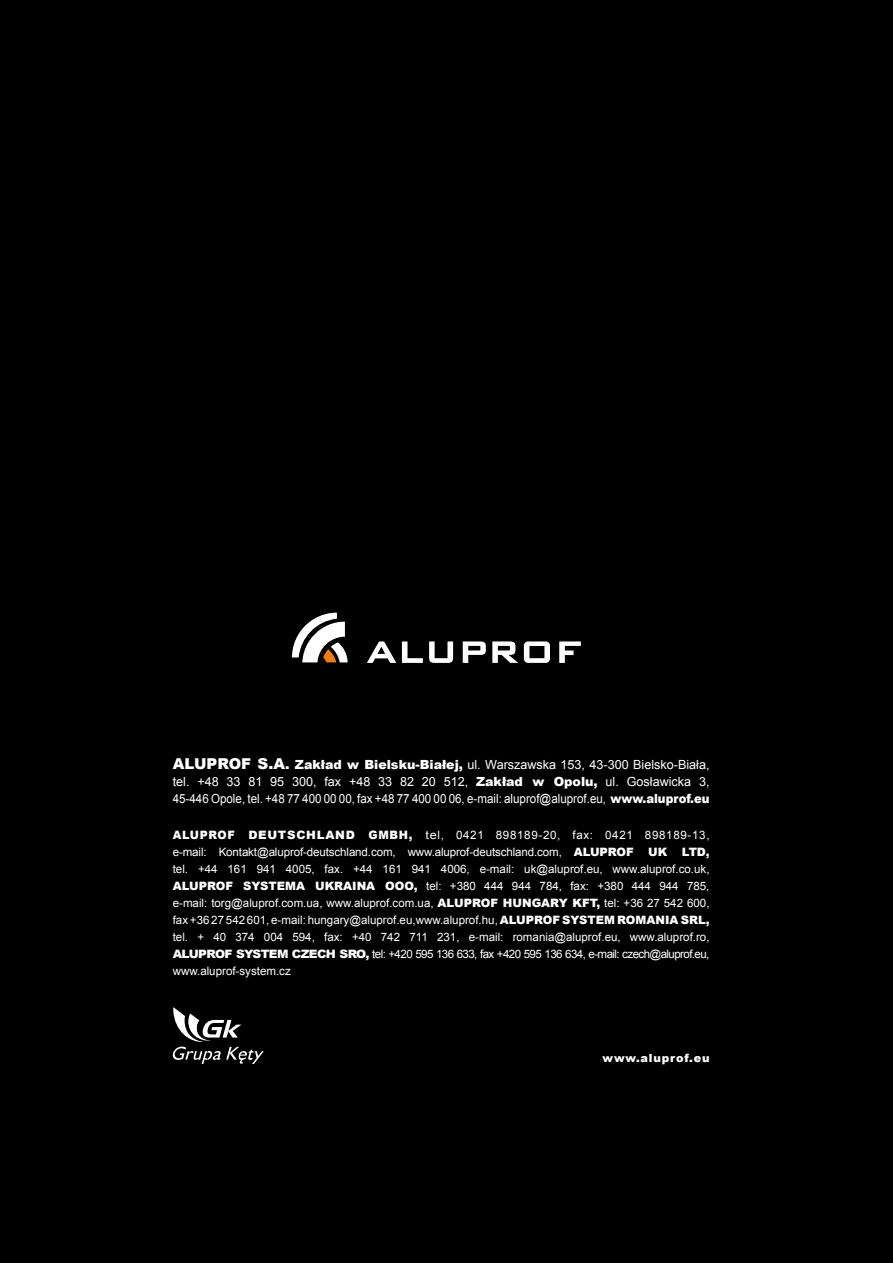
<style>
.page{position:relative;width:893px;height:1263px;background:#000}
.page>*{position:absolute;margin:0;border:0;box-sizing:border-box;transform-origin:0 0}
.t1{font:12.6px/17px "Arial";color:#fff;text-align:justify}
.t2{font:11.55px/17px "Arial";letter-spacing:-.01em;color:#fff;text-align:justify}
.t3{font:11.55px/17px "Arial";letter-spacing:-.01em;color:#fff;scale:1.1 1}
.t4{font:900 11.55px "Arial";color:#fff}
.t5{font:900 11.25px "Arial";letter-spacing:.075em;color:#fff}
.s1{font-weight:900;font-size:15px}
.s2{font-weight:900;font-size:13.5px}
.s3{font-weight:900}
</style>
<div class="page">
<svg style="left:292px;top:613px;width:56px;height:49px"></svg>
<svg style="left:402px;top:641px;width:21px;height:22px"></svg>
<svg style="left:429px;top:641px;width:24px;height:22px"></svg>
<svg style="left:367px;top:641px;width:29px;height:22px"></svg>
<svg style="left:463px;top:641px;width:23px;height:22px"></svg>
<svg style="left:492px;top:641px;width:26px;height:22px"></svg>
<svg style="left:524px;top:641px;width:26px;height:22px"></svg>
<svg style="left:559px;top:641px;width:22px;height:22px"></svg>
<svg style="left:172px;top:1007px;width:92px;height:57px"></svg>
<p class="t1" style="left:173px;top:756px;width:538px"><span class="s1">ALUPROF S.A</span><span class="s2">.</span> <span class="s3">Zakład w Bielsku-Białej,</span> ul. Warszawska 153, 43-300 Bielsko-Biała, tel. +48 33 81 95 300, fax +48 33 82 20 512, <span class="s3">Zakład w Opolu,</span> ul. Gosławicka 3, 45-446 Opole, tel. +48 77 400 00 00, fax +48 77 400 00 06, e-mail: aluprof@aluprof.eu, <span class="s3">www.aluprof.eu</span></p>
<p class="t3" style="left:173px;top:827px;width:489px"><span class="s3">ALUPROF DEUTSCHLAND GMBH,</span> tel, 0421 898189-20, fax: 0421 898189-13, e-mail: Kontakt@aluprof-deutschland.com, www.aluprof-deutschland.com, <span class="s3">ALUPROF</span></p>
<p class="t4" style="left:648px;top:844px;width:21px">UK</p>
<p class="t4" style="left:682px;top:844px;width:29px">LTD,</p>
<p class="t2" style="left:173px;top:861px;width:538px">tel. +44 161 941 4005, fax. +44 161 941 4006, e-mail: uk@aluprof.eu, www.aluprof.co.uk, <span class="s3">ALUPROF SYSTEMA UKRAINA OOO,</span> tel: +380 444 944 784, fax: +380 444 944 785, e-mail: torg@aluprof.com.ua, www.aluprof.com.ua, <span class="s3">ALUPROF HUNGARY KFT,</span> tel: +36 27 542 600, fax +36 27 542 601, e-mail: hungary@aluprof.eu,www.aluprof.hu, <span class="s3">ALUPROF SYSTEM ROMANIA SRL, </span>tel. + 40 374 004 594, fax: +40 742 711 231, e-mail: romania@aluprof.eu, www.aluprof.ro, <span class="s3">ALUPROF SYSTEM CZECH SRO,</span> tel: +420 595 136 633, fax +420 595 136 634, e-mail: czech@aluprof.eu, www.aluprof-system.cz</p>
<p class="t5" style="left:603px;top:1050px;width:109px">www.aluprof.eu</p>
</div>
